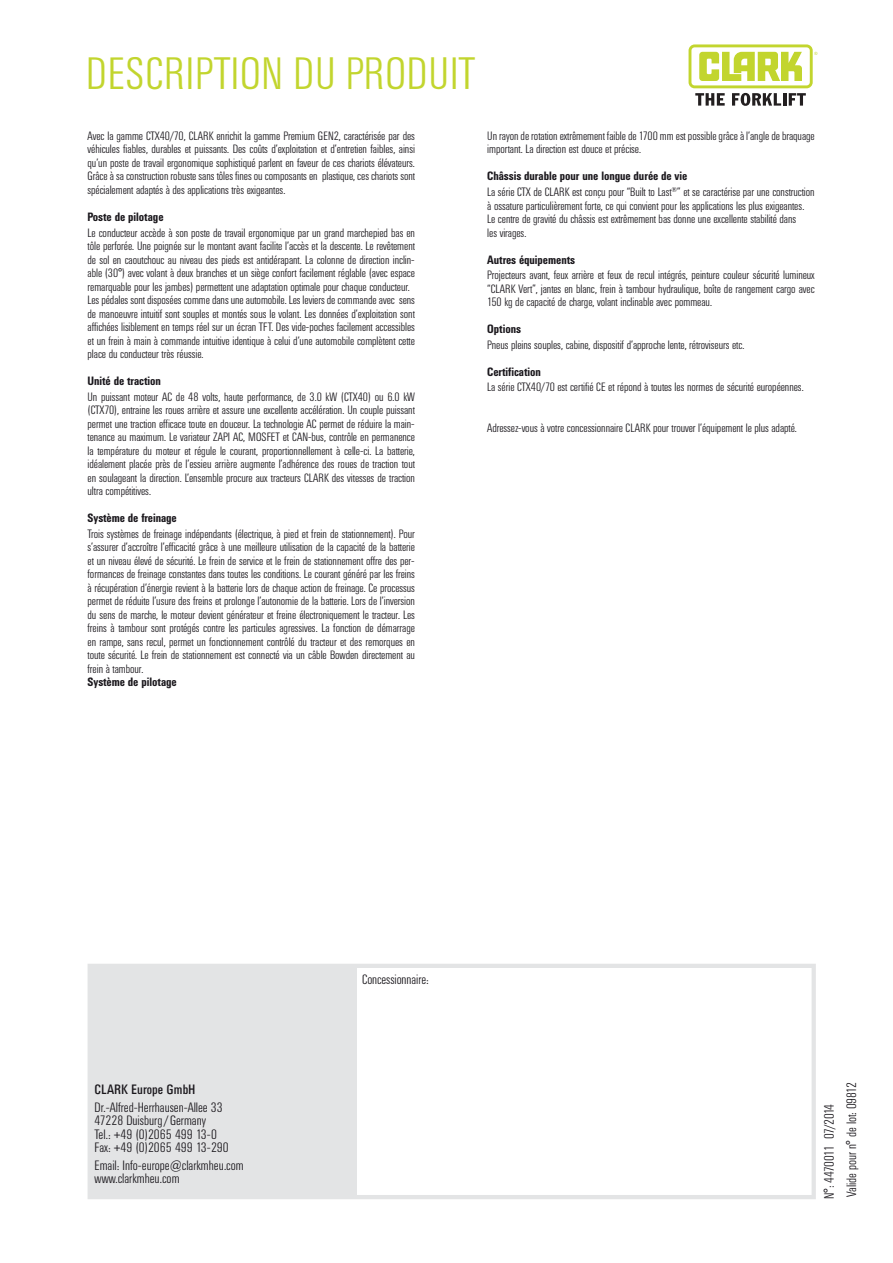
<style>
.page{position:relative;width:893px;height:1263px;background:#fff}
.page>*{position:absolute;margin:0;border:0;box-sizing:border-box;transform-origin:0 0}
.t1{font:300 45px "Univers Condensed BQ";letter-spacing:.02em;color:#c2d52e}
.t2{font:300 13.5px/13.5px "Univers Condensed BQ";color:#1a171c}
.t3{font:13.5px "Univers Condensed BQ";color:#1a171c}
.t4{font:300 12px/13.5px "Univers Condensed BQ";letter-spacing:-.005em;color:#1a171c;text-align:justify}
.t5{font:700 12px "Univers Condensed BQ";letter-spacing:-.005em;color:#1a171c}
.s1{font-weight:700}
</style>
<div class="page">
<div style="left:90px;top:966px;width:267px;height:231px;background:#e3e4e5"></div>
<div style="left:88px;top:964px;width:728px;height:235px;border:4px solid #e3e4e5"></div>
<svg style="left:688px;top:44px;width:129px;height:62px"></svg>
<h1 class="t1" style="left:86px;top:49px;width:390px">DESCRIPTION DU PRODUIT</h1>
<p class="t4" style="left:88px;top:129px;width:329px">Avec la gamme CTX40/70, CLARK enrichit la gamme Premium GEN2, caractérisée par des véhicules fiables, durables et puissants. Des coûts d’exploitation et d’entretien faibles, ainsi qu’un poste de travail ergonomique sophistiqué parlent en faveur de ces chariots élévateurs.<br>Grâce à sa construction robuste sans tôles fines ou composants en plastique, ces chariots sont spécialement adaptés à des applications très exigeantes.</p>
<p class="t5" style="left:88px;top:210px;width:77px">Poste de pilotage</p>
<p class="t4" style="left:88px;top:226px;width:329px;text-align:left">Le conducteur accède à son poste de travail ergonomique par un grand marchepied bas en tôle perforée. Une poignée sur le montant avant facilite l’accès et la descente. Le revêtement de sol en caoutchouc au niveau des pieds est antidérapant. La colonne de direction inclin&shy;able (30°) avec volant à deux branches et un siège confort facilement réglable (avec espace remarquable pour les jambes) permettent une adaptation optimale pour chaque conducteur.<br>Les pédales sont disposées comme dans une automobile. Les leviers de commande avec sens de manoeuvre intuitif sont souples et montés sous le volant. Les données d’exploitation sont affichées lisiblement en temps réel sur un écran TFT. Des vide-poches facilement accessibles et un frein à main à commande intuitive identique à celui d’une automobile complètent cette place du conducteur très réussie.</p>
<p class="t5" style="left:88px;top:374px;width:75px">Unité de traction</p>
<p class="t4" style="left:88px;top:390px;width:329px">Un puissant moteur AC de 48 volts, haute performance, de 3.0 kW (CTX40) ou 6.0 kW (CTX70), entraine les roues arrière et assure une excellente accélération. Un couple puissant permet une traction efficace toute en douceur. La technologie AC permet de réduire la main&shy;tenance au maximum. Le variateur ZAPI AC, MOSFET et CAN-bus, contrôle en permanence la température du moteur et régule le courant, proportionnellement à celle-ci. La batterie, idéalement placée près de l’essieu arrière augmente l’adhérence des roues de traction tout en soulageant la direction. L’ensemble procure aux tracteurs CLARK des vitesses de traction ultra compétitives.</p>
<p class="t5" style="left:88px;top:511px;width:91px">Système de freinage</p>
<p class="t4" style="left:88px;top:527px;width:329px">Trois systèmes de freinage indépendants (électrique, à pied et frein de stationnement). Pour s’assurer d’accroître l’efficacité grâce à une meilleure utilisation de la capacité de la batterie et un niveau élevé de sécurité. Le frein de service et le frein de stationnement offre des per&shy;formances de freinage constantes dans toutes les conditions. Le courant généré par les freins à récupération d’énergie revient à la batterie lors de chaque action de freinage. Ce processus permet de réduite l’usure des freins et prolonge l’autonomie de la batterie. Lors de l’inversion du sens de marche, le moteur devient générateur et freine électroniquement le tracteur. Les freins à tambour sont protégés contre les particules agressives. La fonction de démarrage en rampe, sans recul, permet un fonctionnement contrôlé du tracteur et des remorques en toute sécurité. Le frein de stationnement est connecté via un câble Bowden directement au frein à tambour.</p>
<p class="t5" style="left:88px;top:675px;width:91px">Système de pilotage</p>
<p class="t4" style="left:487px;top:129px;width:329px">Un rayon de rotation extrêmement faible de 1700 mm est possible grâce à l’angle de braquage important. La direction est douce et précise.</p>
<p class="t4" style="left:487px;top:169px;width:329px;line-height:15.6px"><span class="s1">Châssis durable pour une longue durée de vie<br></span>La série CTX de CLARK est conçu pour “Built to Last<sup>®</sup>” et se caractérise par une construction</p>
<p class="t4" style="left:487px;top:199px;width:319px;text-align:left">à ossature particulièrement forte, ce qui convient pour les applications les plus exigeantes.<br>Le centre de gravité du châssis est extrêmement bas donne une excellente stabilité dans les virages.</p>
<p class="t5" style="left:487px;top:253px;width:89px">Autres équipements</p>
<p class="t4" style="left:487px;top:269px;width:329px">Projecteurs avant, feux arrière et feux de recul intégrés, peinture couleur sécurité lumineux “CLARK Vert”, jantes en blanc, frein à tambour hydraulique, boîte de rangement cargo avec 150 kg de capacité de charge, volant inclinable avec pommeau.</p>
<p class="t5" style="left:487px;top:322px;width:35px">Options</p>
<p class="t4" style="left:487px;top:338px;width:259px">Pneus pleins souples, cabine, dispositif d’approche lente, rétroviseurs etc.</p>
<p class="t5" style="left:487px;top:365px;width:55px">Certification</p>
<p class="t4" style="left:487px;top:381px;width:318px">La série CTX40/70 est certifié CE et répond à toutes les normes de sécurité européennes.</p>
<p class="t4" style="left:487px;top:421px;width:311px">Adressez-vous à votre concessionnaire CLARK pour trouver l’équipement le plus adapté.</p>
<p class="t3" style="left:95px;top:1082px;width:102px">CLARK Europe GmbH</p>
<p class="t2" style="left:95px;top:1101px;width:136px">Dr.-Alfred-Herrhausen-Allee 33<br>47228 Duisburg/ Germany<br>Tel.: +49 (0)2065 499 13-0<br>Fax: +49 (0)2065 499 13-290</p>
<p class="t2" style="left:95px;top:1159px;width:151px">Email: Info-europe@clarkmheu.com www.clarkmheu.com</p>
<p class="t2" style="left:362px;top:973px;width:68px">Concessionnaire:</p>
<p class="t2" style="left:818px;top:1199px;width:118px;line-height:22.4px;rotate:-90deg">N°: 4470011 07/2014<br>Valide pour n° de lot: 09812</p>
</div>
